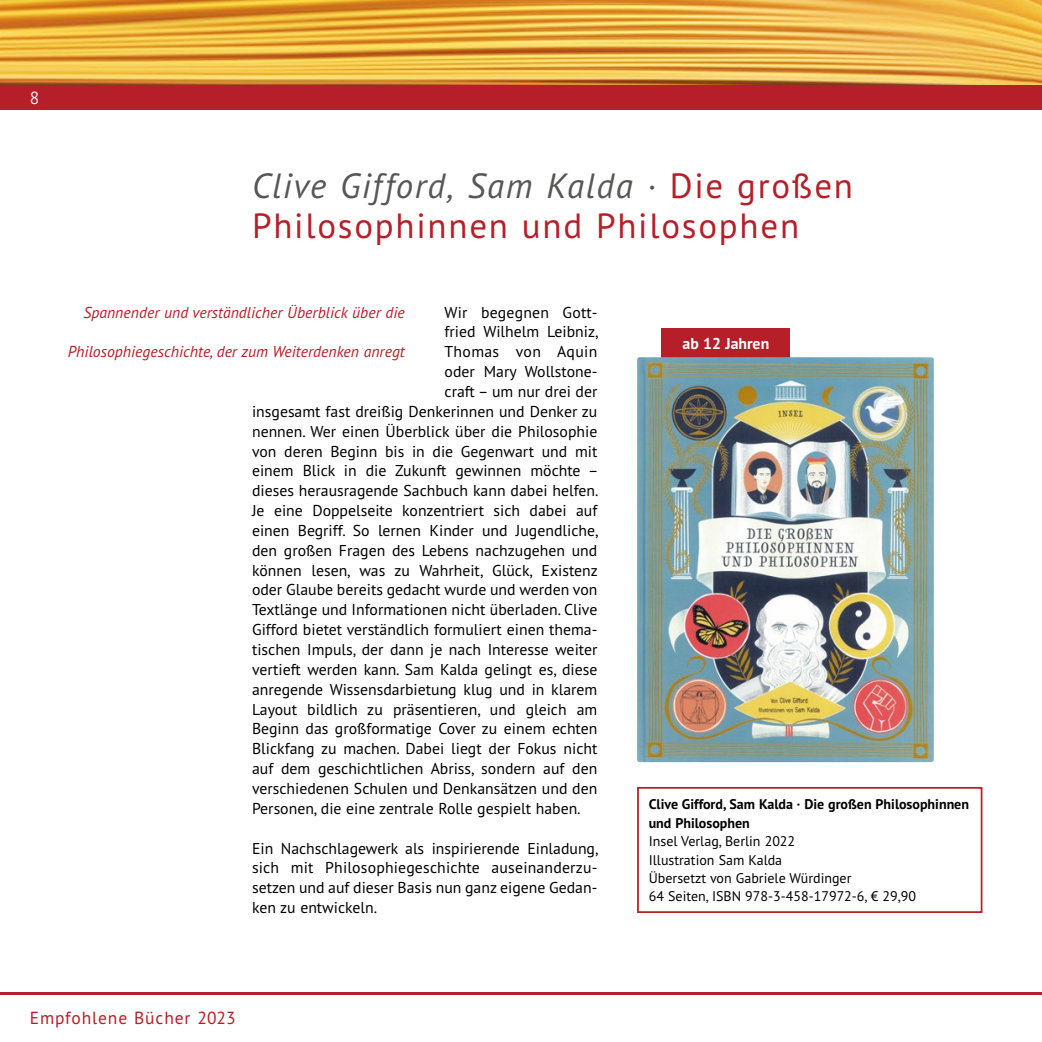
<style>
.page{position:relative;width:1042px;height:1042px;background:#fff}
.page>*{position:absolute;margin:0;border:0;box-sizing:border-box;transform-origin:0 0}
.t1{font:35px/39.7px "PT Sans Pro";letter-spacing:.05em;color:#b61f29}
.t2{font:17.5px "PT Sans Pro";letter-spacing:.05em;color:#b61f29}
.t3{font:300 17.5px "PT Sans Pro";color:#fff}
.t4{font:15.75px/19.8px "PT Sans Pro";color:#000}
.t5{font:italic 15.75px "PT Sans Pro";color:#b61f29}
.t6{font:15.75px "PT Sans Pro";letter-spacing:.02em;color:#000}
.t7{font:700 15.75px "PT Sans Pro";color:#fff}
.t8{font:14px/18.4px "PT Sans Pro";color:#000}
.t9{font:700 14px/18.4px "PT Sans Pro";color:#000}
.s1{font-style:italic;color:#575756}
</style>
<div class="page">
<div style="left:637px;top:787px;width:345px;height:126px;border:2px solid #b61f29"></div>
<div style="left:662px;top:328px;width:128px;height:30px;background:#b61f29"></div>
<img style="left:637px;top:357px;width:297px;height:405px">
<img style="left:0;top:0;width:1042px;height:85px">
<div style="left:0;top:85px;width:1042px;height:25px;background:#b61f29"></div>
<hr style="left:0;top:992px;width:1042px;height:3px;background:#b61f29">
<p class="t3" style="left:30px;top:87px;width:11px">8</p>
<h1 class="t1" style="left:252px;top:165px;width:602px"><span class="s1">Clive Gifford, Sam Kalda ·</span> Die großen<br>Philosophinnen und Philosophen</h1>
<p class="t5" style="left:83px;top:302px;width:323px">Spannender und verständlicher Überblick über die</p>
<p class="t5" style="left:68px;top:341px;width:338px">Philosophiegeschichte, der zum Weiterdenken anregt</p>
<p class="t4" style="left:444px;top:302px;width:154px">Wir begegnen Gott-</p>
<p class="t4" style="left:444px;top:321px;width:156px">fried Wilhelm Leibniz,</p>
<p class="t6" style="left:444px;top:341px;width:154px">Thomas von Aquin</p>
<p class="t4" style="left:444px;top:361px;width:154px">oder Mary Wollstone-</p>
<p class="t4" style="left:444px;top:381px;width:154px">craft – um nur drei der</p>
<p class="t4" style="left:252px;top:401px;width:347px">insgesamt fast dreißig Denkerinnen und Denker zu</p>
<p class="t4" style="left:252px;top:421px;width:347px">nennen. Wer einen Überblick über die Philosophie</p>
<p class="t4" style="left:252px;top:441px;width:347px">von deren Beginn bis in die Gegenwart und mit</p>
<p class="t4" style="left:252px;top:460px;width:348px">einem Blick in die Zukunft gewinnen möchte –</p>
<p class="t4" style="left:252px;top:480px;width:348px">dieses herausragende Sachbuch kann dabei helfen.</p>
<p class="t4" style="left:252px;top:500px;width:347px">Je eine Doppelseite konzentriert sich dabei auf</p>
<p class="t4" style="left:252px;top:520px;width:348px">einen Begriff. So lernen Kinder und Jugendliche,</p>
<p class="t4" style="left:252px;top:540px;width:347px">den großen Fragen des Lebens nachzugehen und</p>
<p class="t4" style="left:252px;top:560px;width:347px">können lesen, was zu Wahrheit, Glück, Existenz</p>
<p class="t4" style="left:252px;top:579px;width:347px">oder Glaube bereits gedacht wurde und werden von</p>
<p class="t4" style="left:252px;top:599px;width:347px">Textlänge und Informationen nicht überladen. Clive</p>
<p class="t4" style="left:252px;top:619px;width:347px">Gifford bietet verständlich formuliert einen thema-</p>
<p class="t4" style="left:252px;top:639px;width:347px">tischen Impuls, der dann je nach Interesse weiter</p>
<p class="t4" style="left:252px;top:659px;width:347px">vertieft werden kann. Sam Kalda gelingt es, diese</p>
<p class="t4" style="left:252px;top:679px;width:347px">anregende Wissensdarbietung klug und in klarem</p>
<p class="t4" style="left:252px;top:699px;width:347px">Layout bildlich zu präsentieren, und gleich am</p>
<p class="t4" style="left:252px;top:718px;width:347px">Beginn das großformatige Cover zu einem echten</p>
<p class="t4" style="left:252px;top:738px;width:347px">Blickfang zu machen. Dabei liegt der Fokus nicht</p>
<p class="t4" style="left:252px;top:758px;width:347px">auf dem geschichtlichen Abriss, sondern auf den</p>
<p class="t4" style="left:252px;top:778px;width:347px">verschiedenen Schulen und Denkansätzen und den</p>
<p class="t4" style="left:252px;top:798px;width:330px">Personen, die eine zentrale Rolle gespielt haben.</p>
<p class="t4" style="left:252px;top:837px;width:348px">Ein Nachschlagewerk als inspirierende Einladung, sich mit Philosophiegeschichte auseinanderzu&shy;setzen und auf dieser Basis nun ganz eigene Gedan&shy;ken zu entwickeln.</p>
<p class="t7" style="left:682px;top:333px;width:88px">ab 12 Jahren</p>
<p class="t9" style="left:649px;top:795px;width:322px">Clive Gifford, Sam Kalda · Die großen Philosophinnen und Philosophen</p>
<p class="t8" style="left:649px;top:831px;width:269px">Insel Verlag, Berlin 2022<br>Illustration Sam Kalda<br>Übersetzt von Gabriele Würdinger<br>64 Seiten, ISBN 978-3-458-17972-6, € 29,90</p>
<p class="t2" style="left:30px;top:1006px;width:207px">Empfohlene Bücher 2023</p>
</div>
